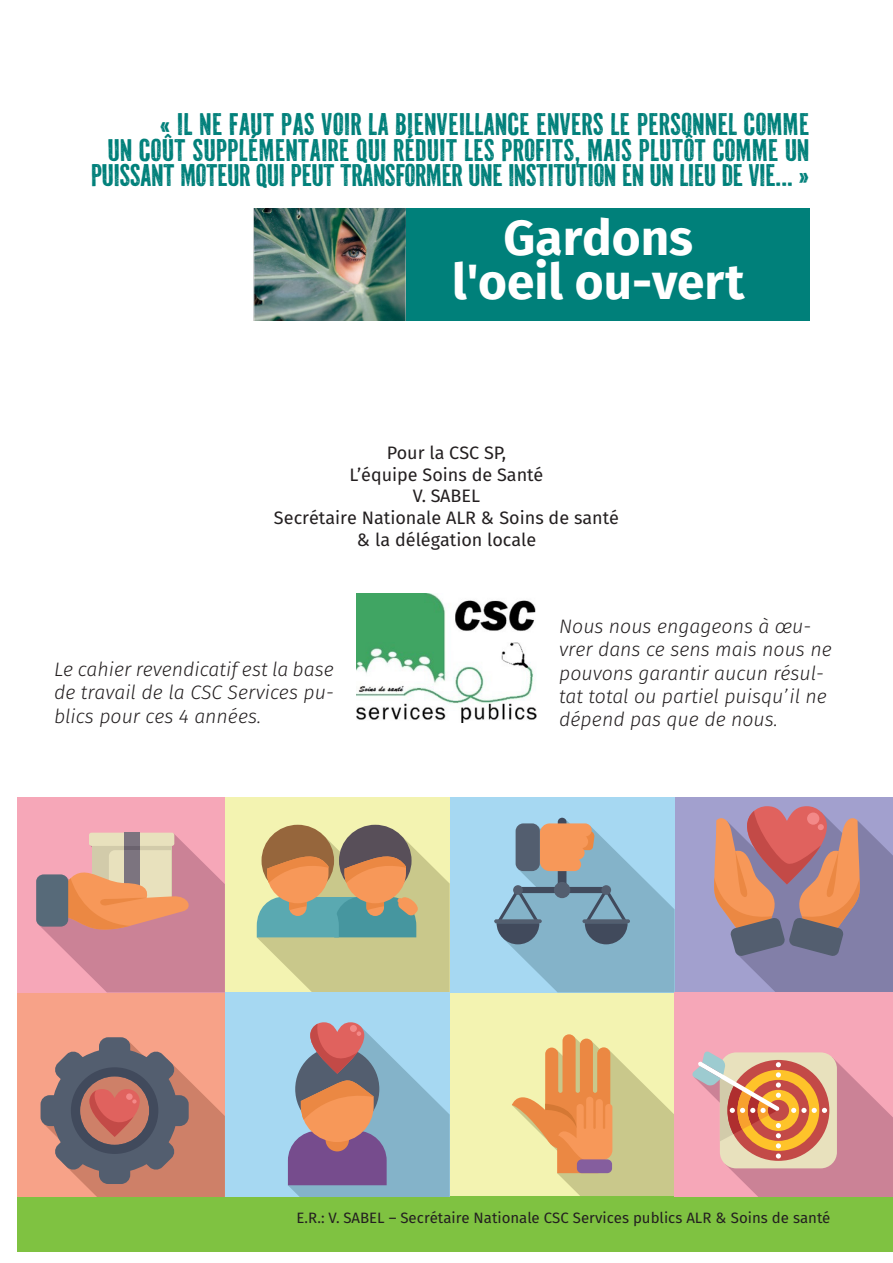
<style>
.page{position:relative;width:893px;height:1263px;background:#fff}
.page>*{position:absolute;margin:0;border:0;box-sizing:border-box;transform-origin:0 0}
.t1{font:700 49.5px "Fira Sans";color:#fff}
.t2{font:30px "PF Fuel Grime";color:#00807a}
.t3{font:30px "PF Fuel Grime";letter-spacing:-.02em;color:#00807a}
.t4{font:italic 300 19.5px/23.4px "Fira Sans";color:#231f20;text-align:justify}
.t5{font:18px "Fira Sans";color:#231f20}
.t6{font:15px "Fira Sans";color:#231f20}
</style>
<div class="page">
<div style="left:18px;top:1196px;width:875px;height:56px;background:#7fc241"></div>
<div style="left:450px;top:992px;width:225px;height:204px;background:#f3f3b1"></div>
<svg style="left:512px;top:1034px;width:163px;height:162px"></svg>
<div style="left:577px;top:1159px;width:35px;height:14px;background:#855e9e;border-radius:5px"></div>
<div style="left:675px;top:797px;width:218px;height:195px;background:#a2a0ce"></div>
<svg style="left:714px;top:806px;width:179px;height:186px"></svg>
<div style="left:450px;top:797px;width:225px;height:195px;background:#a6d8f2"></div>
<hr style="left:494px;top:919px;width:48px;height:4px;background:#6c8397;border-radius:2px">
<svg style="left:495px;top:819px;width:180px;height:173px"></svg>
<svg style="left:582px;top:919px;width:48px;height:4px"></svg>
<div style="left:601px;top:885px;width:10px;height:10px;background:#535e6f;border-radius:50%"></div>
<div style="left:225px;top:797px;width:225px;height:195px;background:#f3f3b1"></div>
<div style="left:339px;top:825px;width:73px;height:71px;background:#584f59;border-radius:50%"></div>
<div style="left:262px;top:825px;width:72px;height:71px;background:#96663c;border-radius:50%"></div>
<svg style="left:257px;top:835px;width:193px;height:157px"></svg>
<div style="left:675px;top:992px;width:218px;height:204px;background:#f6a7b8"></div>
<svg style="left:692px;top:1051px;width:201px;height:145px"></svg>
<div style="left:225px;top:992px;width:225px;height:204px;background:#a6d8f2"></div>
<svg style="left:288px;top:1022px;width:162px;height:174px"></svg>
<div style="left:18px;top:992px;width:207px;height:204px;background:#f7a288"></div>
<svg style="left:41px;top:1037px;width:184px;height:159px"></svg>
<div style="left:18px;top:797px;width:207px;height:195px;background:#f6a7b8"></div>
<div style="left:36px;top:874px;width:32px;height:53px;background:#576a79;border-radius:7px"></div>
<svg style="left:38px;top:833px;width:187px;height:159px"></svg>
<div style="left:406px;top:209px;width:403px;height:112px;background:#00807a"></div>
<img style="left:356px;top:593px;width:181px;height:129px">
<img style="left:253px;top:209px;width:153px;height:112px">
<p class="t2" style="left:160px;top:107px;width:651px">« IL NE FAUT PAS VOIR LA BIENVEILLANCE ENVERS LE PERSONNEL COMME</p>
<p class="t2" style="left:107px;top:133px;width:703px">UN COÛT SUPPLÉMENTAIRE QUI RÉDUIT LES PROFITS, MAIS PLUTÔT COMME UN</p>
<p class="t3" style="left:91px;top:158px;width:720px">PUISSANT MOTEUR QUI PEUT TRANSFORMER UNE INSTITUTION EN UN LIEU DE VIE... »</p>
<p class="t1" style="left:504px;top:196px;width:191px">Gardons</p>
<p class="t1" style="left:452px;top:240px;width:294px">l'oeil ou-vert</p>
<p class="t5" style="left:387px;top:439px;width:121px">Pour la CSC SP,</p>
<p class="t5" style="left:349px;top:461px;width:196px">L’équipe Soins de Santé</p>
<p class="t5" style="left:413px;top:482px;width:69px">V. SABEL</p>
<p class="t5" style="left:274px;top:504px;width:347px">Secrétaire Nationale ALR &amp; Soins de santé</p>
<p class="t5" style="left:357px;top:526px;width:181px">&amp; la délégation locale</p>
<p class="t4" style="left:54px;top:657px;width:281px">Le cahier revendicatif est la base de travail de la CSC Services pu&shy;blics pour ces 4 années.</p>
<p class="t4" style="left:559px;top:614px;width:274px;text-align:left">Nous nous engageons à œu&shy;vrer dans ce sens mais nous ne pouvons garantir aucun résul&shy;tat total ou partiel puisqu’il ne dépend pas que de nous.</p>
<p class="t6" style="left:297px;top:1206px;width:535px">E.R.: V. SABEL – Secrétaire Nationale CSC Services publics ALR &amp; Soins de santé</p>
</div>
